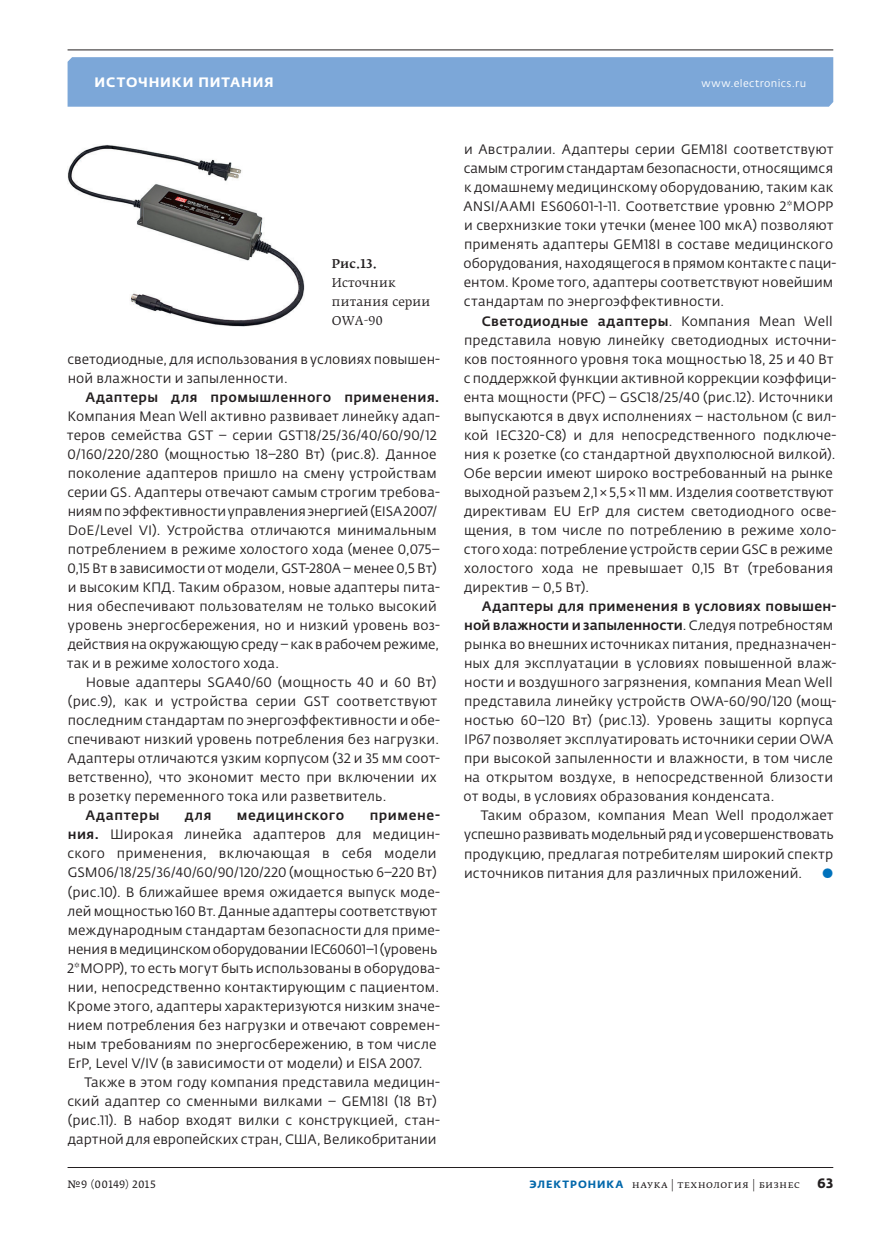
<style>
.page{position:relative;width:881px;height:1234px;background:#fff}
.page>*{position:absolute;margin:0;border:0;box-sizing:border-box;transform-origin:0 0}
.t1{font:13.5px/19px "Fedra Sans Pro";letter-spacing:.01em;color:#231f20}
.t2{font:500 13.5px "Fedra Sans Pro";letter-spacing:.03em;color:#231f20}
.t3{font:700 13.5px "Fedra Sans Alt Pro";letter-spacing:.06em;color:#fff}
.t4{font:700 13.5px "Fedra Sans Pro";color:#231f20}
.t5{font:12px/19px "Fedra Serif B Pro";letter-spacing:.005em;color:#231f20}
.t6{font:500 12px "Fedra Serif B Pro";color:#231f20}
.t7{font:10.5px "Fedra Serif B Pro";letter-spacing:.035em;color:#231f20}
.t8{font:10.5px "Fedra Sans Pro";letter-spacing:.035em;color:#fff}
.t9{font:10.5px "Fedra Serif A Pro";letter-spacing:.03em;color:#231f20}
.s1{font-weight:500}
.s2{font-family:"Fedra Sans Alt Pro";font-weight:700;color:#0067aa}
</style>
<div class="page">
<div style="left:67px;top:57px;width:765px;height:50px;background:#7ca7d8"></div>
<hr style="left:67px;top:49px;width:765px;height:1px;background:#231f20">
<hr style="left:68px;top:1166px;width:764px;height:1px;background:#231f20">
<img style="left:68px;top:145px;width:236px;height:181px">
<p class="t3" style="left:95px;top:74px;width:180px">Источники питания</p>
<p class="t8" style="left:701px;top:77px;width:106px">www.electronics.ru</p>
<p class="t6" style="left:331px;top:256px;width:47px">Рис.13.</p>
<p class="t5" style="left:331px;top:273px;width:100px">Источник питания серии<br>OWA-90</p>
<p class="t1" style="left:67px;top:349px;width:374px">светодиодные, для использования в условиях повышен&shy;ной влажности и запыленности.</p>
<p class="t2" style="left:85px;top:388px;width:355px">Адаптеры для промышленного применения.</p>
<p class="t1" style="left:67px;top:406px;width:374px">Компания Mean Well активно развивает линейку адап&shy;теров семейства GST – серии GST18/25/36/40/60/90/12<br>0/160/220/280 (мощностью 18–280 Вт) (рис.8). Данное поколение адаптеров пришло на смену устройствам серии GS. Адаптеры отвечают самым строгим требова&shy;ниям по эффективности управления энергией (EISA 2007/ DoE/Level VI). Устройства отличаются минимальным потреблением в режиме холостого хода (менее 0,075– 0,15 Вт в зависимости от модели, GST-280A – менее 0,5 Вт) и высоким КПД. Таким образом, новые адаптеры пита&shy;ния обеспечивают пользователям не только высокий уровень энергосбережения, но и низкий уровень воз&shy;действия на окружающую среду – как в рабочем режиме, так и в режиме холостого хода.</p>
<p class="t1" style="left:67px;top:672px;width:374px;text-indent:18px">Новые адаптеры SGA40/60 (мощность 40 и 60 Вт) (рис.9), как и устройства серии GST соответствуют последним стандартам по энергоэффективности и обе&shy;спечивают низкий уровень потребления без нагрузки.<br>Адаптеры отличаются узким корпусом (32 и 35 мм соот&shy;ветственно), что экономит место при включении их в розетку переменного тока или разветвитель.</p>
<p class="t2" style="left:85px;top:807px;width:75px">Адаптеры</p>
<p class="t2" style="left:185px;top:807px;width:28px">для</p>
<p class="t2" style="left:237px;top:807px;width:109px">медицинского</p>
<p class="t1" style="left:67px;top:806px;width:374px;text-indent:302px"><span class="s1">примене&shy;ния.</span> Широкая линейка адаптеров для медицин&shy;ского применения, включающая в себя модели GSM06/18/25/36/40/60/90/120/220 (мощностью 6–220 Вт) (рис.10). В ближайшее время ожидается выпуск моде&shy;лей мощностью 160 Вт. Данные адаптеры соответствуют международным стандартам безопасности для приме&shy;нения в медицинском оборудовании IEC60601–1 (уровень 2*MOPP), то есть могут быть использованы в оборудова&shy;нии, непосредственно контактирующим с пациентом.<br>Кроме этого, адаптеры характеризуются низким значе&shy;нием потребления без нагрузки и отвечают современ&shy;ным требованиям по энергосбережению, в том числе ErP, Level V/IV (в зависимости от модели) и EISA 2007.</p>
<p class="t1" style="left:67px;top:1072px;width:374px;text-indent:17px">Также в этом году компания представила медицин&shy;ский адаптер со сменными вилками – GEM18I (18 Вт) (рис.11). В набор входят вилки с конструкцией, стан&shy;дартной для европейских стран, США, Великобритании</p>
<p class="t1" style="left:463px;top:140px;width:374px">и Австралии. Адаптеры серии GEM18I соответствуют самым строгим стандартам безопасности, относящимся к домашнему медицинскому оборудованию, таким как ANSI/AAMI ES60601-1-11. Соответствие уровню 2*MOPP и сверхнизкие токи утечки (менее 100 мкА) позволяют применять адаптеры GEM18I в составе медицинского оборудования, находящегося в прямом контакте с паци&shy;ентом. Кроме того, адаптеры соответствуют новейшим стандартам по энергоэффективности.</p>
<p class="t1" style="left:463px;top:311px;width:374px;text-indent:18px"><span class="s1">Светодиодные адаптеры</span>. Компания Mean Well представила новую линейку светодиодных источни&shy;ков постоянного уровня тока мощностью 18, 25 и 40 Вт с поддержкой функции активной коррекции коэффици&shy;ента мощности (PFC) – GSC18/25/40 (рис.12). Источники выпускаются в двух исполнениях – настольном (с вил&shy;кой IEC320-C8) и для непосредственного подключе&shy;ния к розетке (со стандартной двухполюсной вилкой).<br>Обе версии имеют широко востребованный на рынке выходной разъем 2,1×5,5×11 мм. Изделия соответствуют директивам EU ErP для систем светодиодного осве&shy;щения, в том числе по потреблению в режиме холо&shy;стого хода: потребление устройств серии GSC в режиме холостого хода не превышает 0,15 Вт (требования директив – 0,5 Вт).</p>
<p class="t1" style="left:463px;top:596px;width:374px;text-indent:18px"><span class="s1">Адаптеры для применения в условиях повышен&shy;ной влажности и запыленности</span>. Следуя потребностям рынка во внешних источниках питания, предназначен&shy;ных для эксплуатации в условиях повышенной влаж&shy;ности и воздушного загрязнения, компания Mean Well представила линейку устройств OWA-60/90/120 (мощ&shy;ностью 60–120 Вт) (рис.13). Уровень защиты корпуса IP67 позволяет эксплуатировать источники серии OWA при высокой запыленности и влажности, в том числе на открытом воздухе, в непосредственной близости от воды, в условиях образования конденсата.</p>
<p class="t1" style="left:464px;top:806px;width:371px;text-align:justify;text-indent:17px">Таким образом, компания Mean Well продолжает успешно развивать модельный ряд и усовершенствовать продукцию, предлагая потребителям широкий спектр источников питания для различных приложений.</p>
<p class="t9" style="left:67px;top:1177px;width:90px">№9 (00149) 2015</p>
<p class="t7" style="left:529px;top:1177px;width:272px"><span class="s2">ЭЛЕКТРОНИКА</span> наука | технология | бизнес</p>
<p class="t4" style="left:817px;top:1174px;width:17px">63</p>
</div>
